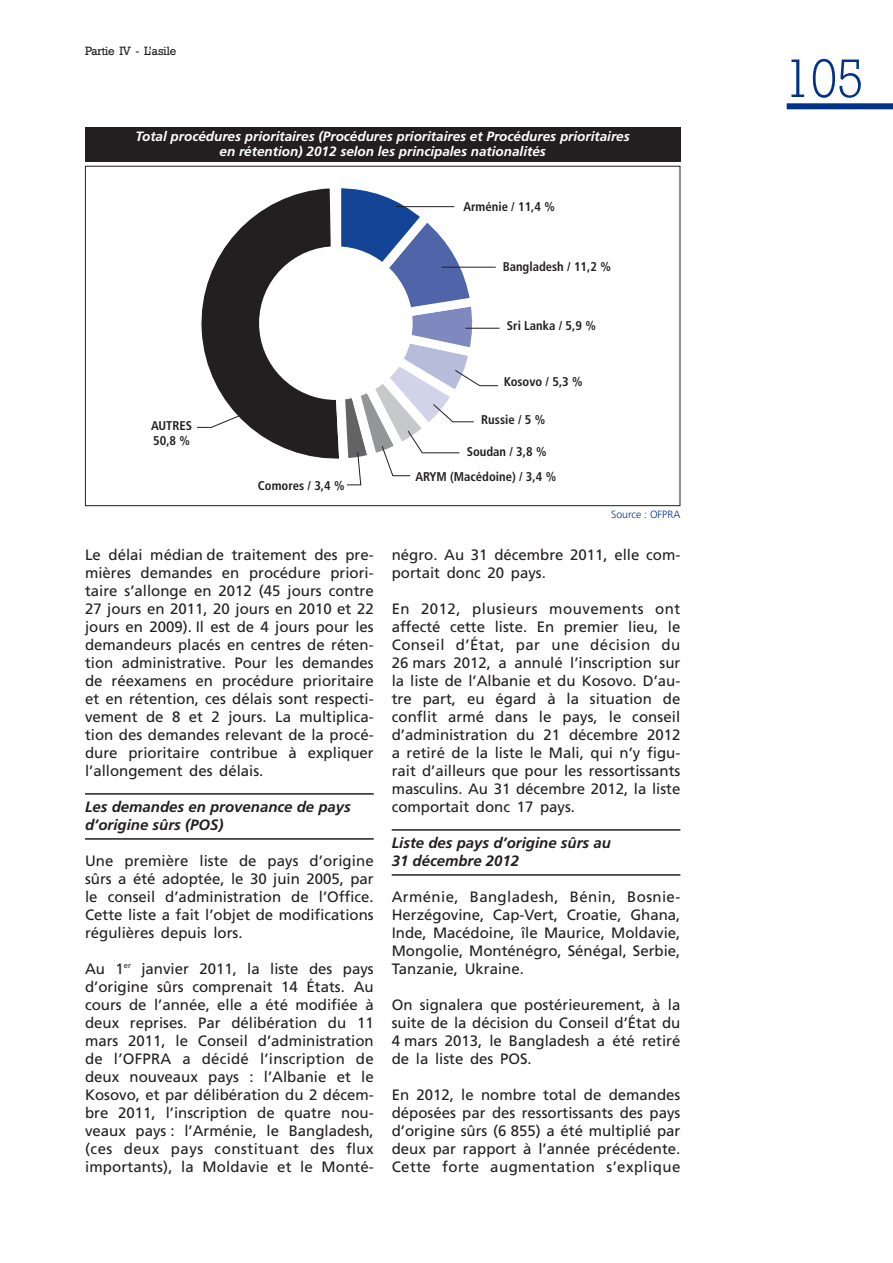
<style>
.page{position:relative;width:893px;height:1263px;background:#fff}
.page>*{position:absolute;margin:0;border:0;box-sizing:border-box;transform-origin:0 0}
.t1{font:54px "Geometric Slab 712 BT Light A";color:#003286}
.t2{font:15px/18px "Frutiger LT Std";color:#231f20;text-align:justify}
.t3{font:italic 700 15px/18px "Frutiger LT Std";color:#231f20}
.t4{font:italic 700 13.5px/15px "Frutiger LT Std";color:#fff;text-align:center}
.t5{font:700 condensed 12.6px/15.1px "Frutiger LT Std";color:#231f20}
.t6{font:12px "Geometric Slab 712 BT Medium A";color:#231f20}
.t7{font:300 10.5px "Frutiger LT Std";color:#003286}
</style>
<div class="page">
<hr style="left:85px;top:793px;width:289px;height:2px;background:#231f20">
<hr style="left:85px;top:838px;width:289px;height:2px;background:#231f20">
<hr style="left:392px;top:829px;width:288px;height:2px;background:#231f20">
<hr style="left:392px;top:874px;width:288px;height:2px;background:#231f20">
<div style="left:787px;top:103px;width:106px;height:6px;background:#003286"></div>
<svg style="left:197px;top:188px;width:302px;height:298px"></svg>
<hr style="left:465px;top:328px;width:35px;height:1px;background:#231f20">
<hr style="left:396px;top:206px;width:58px;height:1px;background:#231f20">
<hr style="left:442px;top:267px;width:54px;height:1px;background:#231f20">
<div style="left:85px;top:128px;width:595px;height:34px;background:#231f20"></div>
<p class="t6" style="left:85px;top:47px;width:93px">Partie IV - L’asile</p>
<p class="t4" style="left:136px;top:130px;width:496px">Total procédures prioritaires (Procédures prioritaires et Procédures prioritaires en rétention) 2012 selon les principales nationalités</p>
<p class="t5" style="left:463px;top:200px;width:93px">Arménie / 11,4 %</p>
<p class="t5" style="left:503px;top:260px;width:110px">Bangladesh / 11,2 %</p>
<p class="t5" style="left:151px;top:419px;width:42px">AUTRES<br>50,8 %</p>
<p class="t5" style="left:258px;top:479px;width:88px">Comores / 3,4 %</p>
<p class="t2" style="left:85px;top:547px;width:290px">Le délai médian de traitement des pre&shy;mières demandes en procédure priori&shy;taire s’allonge en 2012 (45 jours contre 27 jours en 2011, 20 jours en 2010 et 22 jours en 2009). Il est de 4 jours pour les demandeurs placés en centres de réten&shy;tion administrative. Pour les demandes de réexamens en procédure prioritaire et en rétention, ces délais sont respecti&shy;vement de 8 et 2 jours. La multiplica&shy;tion des demandes relevant de la procé&shy;dure prioritaire contribue à expliquer l’allongement des délais.</p>
<p class="t3" style="left:85px;top:799px;width:267px">Les demandes en provenance de pays d’origine sûrs (POS)</p>
<p class="t2" style="left:85px;top:853px;width:290px">Une première liste de pays d’origine sûrs a été adoptée, le 30 juin 2005, par le conseil d’administration de l’Office.<br>Cette liste a fait l’objet de modifications régulières depuis lors.</p>
<p class="t2" style="left:85px;top:961px;width:290px">Au 1<sup>er</sup> janvier 2011, la liste des pays d’origine sûrs comprenait 14 États. Au cours de l’année, elle a été modifiée à deux reprises. Par délibération du 11 mars 2011, le Conseil d’administration de l’OFPRA a décidé l’inscription de deux nouveaux pays : l’Albanie et le Kosovo, et par délibération du 2 décem&shy;bre 2011, l’inscription de quatre nou&shy;veaux pays : l’Arménie, le Bangladesh, (ces deux pays constituant des flux importants), la Moldavie et le Monté-</p>
<p class="t5" style="left:507px;top:320px;width:90px">Sri Lanka / 5,9 %</p>
<p class="t5" style="left:504px;top:375px;width:80px">Kosovo / 5,3 %</p>
<p class="t5" style="left:481px;top:413px;width:66px">Russie / 5 %</p>
<p class="t5" style="left:415px;top:440px;width:142px;line-height:24.5px;text-indent:51px">Soudan / 3,8 %<br>ARYM (Macédoine) / 3,4 %</p>
<p class="t7" style="left:611px;top:510px;width:71px">Source : OFPRA</p>
<p class="t2" style="left:392px;top:547px;width:290px">négro. Au 31 décembre 2011, elle com&shy;portait donc 20 pays.</p>
<p class="t2" style="left:392px;top:601px;width:290px">En 2012, plusieurs mouvements ont affecté cette liste. En premier lieu, le Conseil d’État, par une décision du 26 mars 2012, a annulé l’inscription sur la liste de l’Albanie et du Kosovo. D’au&shy;tre part, eu égard à la situation de conflit armé dans le pays, le conseil d’administration du 21 décembre 2012 a retiré de la liste le Mali, qui n’y figu&shy;rait d’ailleurs que pour les ressortissants masculins. Au 31 décembre 2012, la liste comportait donc 17 pays.</p>
<p class="t3" style="left:392px;top:835px;width:221px">Liste des pays d’origine sûrs au<br>31 décembre 2012</p>
<p class="t2" style="left:392px;top:889px;width:290px">Arménie, Bangladesh, Bénin, Bosnie-Herzégovine, Cap-Vert, Croatie, Ghana, Inde, Macédoine, île Maurice, Moldavie, Mongolie, Monténégro, Sénégal, Serbie, Tanzanie, Ukraine.</p>
<p class="t2" style="left:392px;top:997px;width:290px">On signalera que postérieurement, à la suite de la décision du Conseil d’État du 4 mars 2013, le Bangladesh a été retiré de la liste des POS.</p>
<p class="t2" style="left:392px;top:1087px;width:290px">En 2012, le nombre total de demandes déposées par des ressortissants des pays d’origine sûrs (6 855) a été multiplié par deux par rapport à l’année précédente.<br>Cette forte augmentation s’explique</p>
<h1 class="t1" style="left:785px;top:60px;width:80px">105</h1>
</div>
